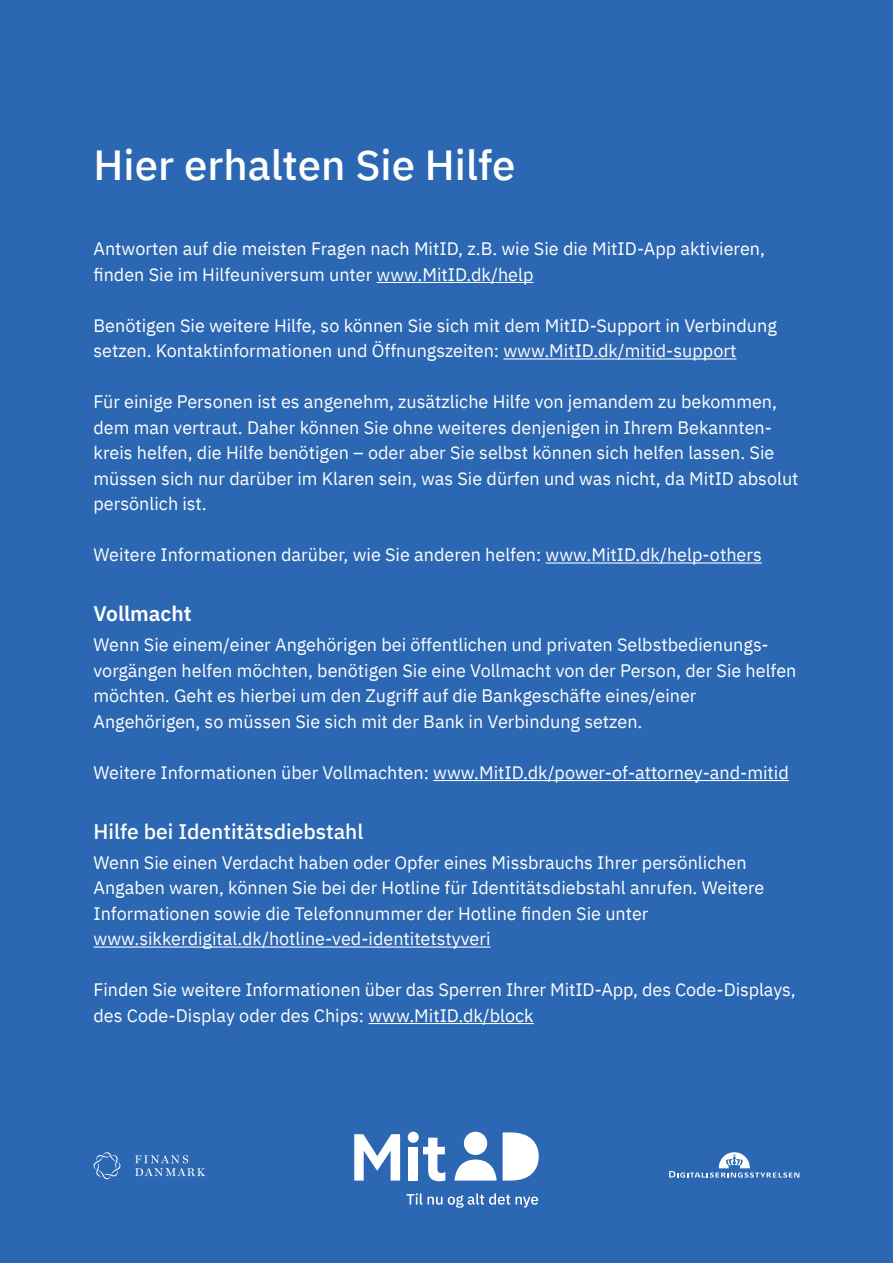
<style>
.page{position:relative;width:893px;height:1263px;background:#2b67b2}
.page>*{position:absolute;margin:0;border:0;box-sizing:border-box;transform-origin:0 0}
.t1{font:500 42px "IBM Plex Sans";color:#fff}
.t2{font:500 21px "IBM Plex Sans";color:#fff}
.t3{font:600 21px "IBM Plex Sans";color:#fff}
.t4{font:18px/25.5px "IBM Plex Sans";color:#fff}
</style>
<div class="page">
<hr style="left:377px;top:282px;width:156px;height:1px;background:#fff">
<hr style="left:503px;top:358px;width:233px;height:1px;background:#fff">
<hr style="left:546px;top:562px;width:216px;height:1px;background:#fff">
<hr style="left:433px;top:780px;width:356px;height:1px;background:#fff">
<hr style="left:94px;top:946px;width:396px;height:1px;background:#fff">
<hr style="left:368px;top:1023px;width:166px;height:1px;background:#fff">
<svg style="left:669px;top:1152px;width:130px;height:25px"></svg>
<svg style="left:93px;top:1152px;width:28px;height:28px"></svg>
<svg style="left:135px;top:1155px;width:71px;height:21px"></svg>
<svg style="left:406px;top:1193px;width:36px;height:12px"></svg>
<svg style="left:448px;top:1193px;width:90px;height:15px"></svg>
<svg style="left:503px;top:1132px;width:36px;height:48px;background:#dee7f3"></svg>
<svg style="left:454px;top:1159px;width:43px;height:21px"></svg>
<div style="left:464px;top:1132px;width:23px;height:23px;background:#fff;border-radius:50%"></div>
<svg style="left:354px;top:1134px;width:46px;height:46px"></svg>
<div style="left:409px;top:1147px;width:9px;height:33px;background:#fff"></div>
<svg style="left:423px;top:1138px;width:22px;height:43px"></svg>
<div style="left:408px;top:1132px;width:11px;height:11px;background:#fff;border-radius:50%"></div>
<h1 class="t1" style="left:94px;top:133px;width:423px">Hier erhalten Sie Hilfe</h1>
<p class="t4" style="left:94px;top:235px;width:673px">Antworten auf die meisten Fragen nach MitID, z.B. wie Sie die MitID-App aktivieren, finden Sie im Hilfeuniversum unter www.MitID.dk/help</p>
<p class="t4" style="left:94px;top:311px;width:685px">Benötigen Sie weitere Hilfe, so können Sie sich mit dem MitID-Support in Verbindung setzen. Kontaktinformationen und Öffnungszeiten: www.MitID.dk/mitid-support</p>
<p class="t4" style="left:94px;top:388px;width:706px">Für einige Personen ist es angenehm, zusätzliche Hilfe von jemandem zu bekommen, dem man vertraut. Daher können Sie ohne weiteres denjenigen in Ihrem Bekannten&shy;kreis helfen, die Hilfe benötigen – oder aber Sie selbst können sich helfen lassen. Sie müssen sich nur darüber im Klaren sein, was Sie dürfen und was nicht, da MitID absolut persönlich ist.</p>
<p class="t4" style="left:94px;top:541px;width:670px">Weitere Informationen darüber, wie Sie anderen helfen: www.MitID.dk/help-others</p>
<p class="t3" style="left:94px;top:597px;width:100px">Vollmacht</p>
<p class="t4" style="left:94px;top:631px;width:704px">Wenn Sie einem/einer Angehörigen bei öffentlichen und privaten Selbstbedienungs&shy;vorgängen helfen möchten, benötigen Sie eine Vollmacht von der Person, der Sie helfen möchten. Geht es hierbei um den Zugriff auf die Bankgeschäfte eines/einer Angehörigen, so müssen Sie sich mit der Bank in Verbindung setzen.</p>
<p class="t4" style="left:94px;top:758px;width:697px">Weitere Informationen über Vollmachten: www.MitID.dk/power-of-attorney-and-mitid</p>
<p class="t2" style="left:94px;top:815px;width:271px">Hilfe bei Identitätsdiebstahl</p>
<p class="t4" style="left:94px;top:848px;width:672px">Wenn Sie einen Verdacht haben oder Opfer eines Missbrauchs Ihrer persönlichen Angaben waren, können Sie bei der Hotline für Identitätsdiebstahl anrufen. Weitere Informationen sowie die Telefonnummer der Hotline finden Sie unter www.sikkerdigital.dk/hotline-ved-identitetstyveri</p>
<p class="t4" style="left:94px;top:976px;width:704px">Finden Sie weitere Informationen über das Sperren Ihrer MitID-App, des Code-Displays, des Code-Display oder des Chips: www.MitID.dk/block</p>
</div>
